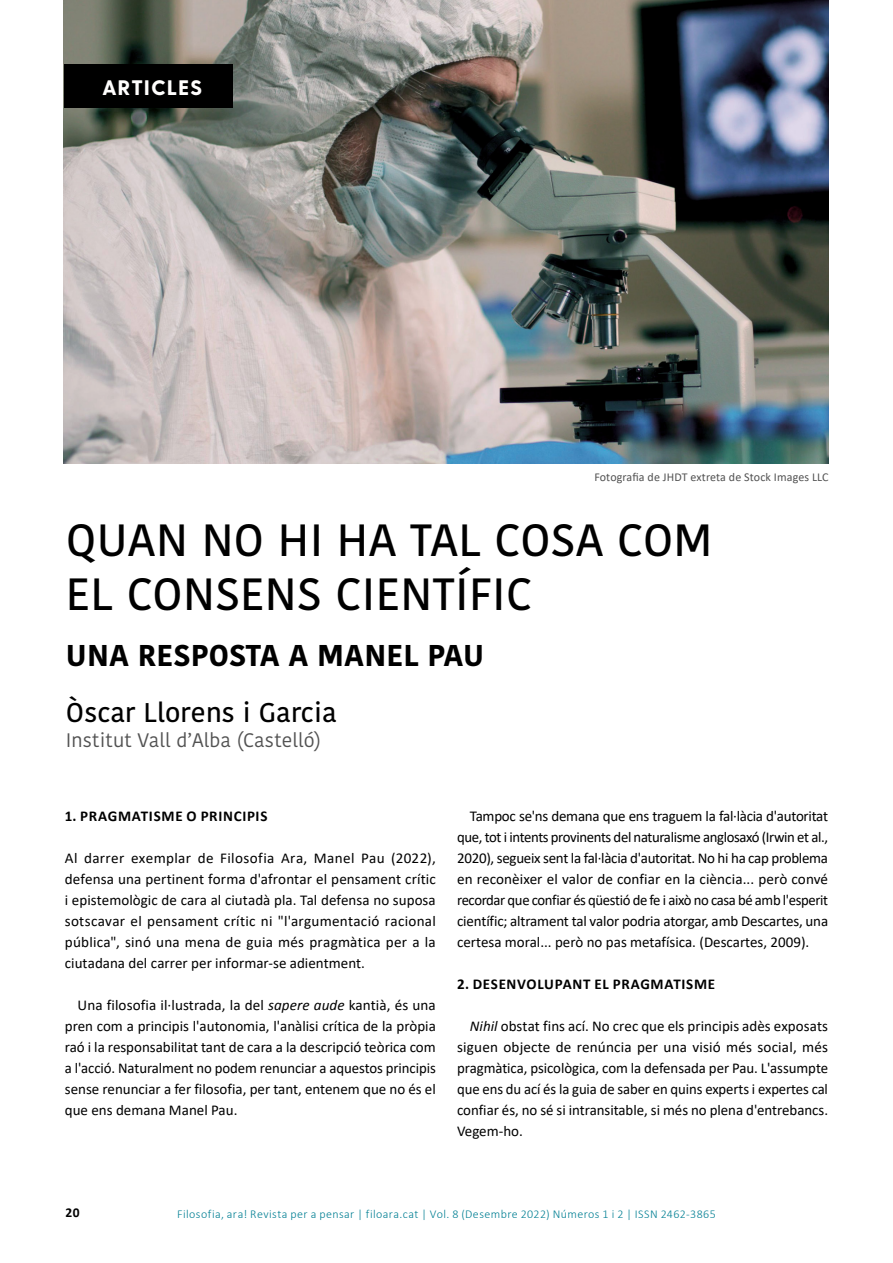
<style>
.page{position:relative;width:893px;height:1263px;background:#fff}
.page>*{position:absolute;margin:0;border:0;box-sizing:border-box;transform-origin:0 0}
.t1{font:500 45px "Kohinoor Bangla";letter-spacing:.01em;color:#000}
.t2{font:700 30px "Kohinoor Bangla";letter-spacing:.005em;color:#000}
.t3{font:500 27px "Kohinoor Bangla";letter-spacing:.005em;color:#000}
.t4{font:800 21px "Greycliff CF";letter-spacing:.035em;color:#fffefd}
.t5{font:19.5px "Kohinoor Bangla";letter-spacing:.005em;color:#525252}
.t6{font:15px/21px "Calibri";color:#000;text-align:justify}
.t7{font:700 15px "Calibri";letter-spacing:.045em;color:#000}
.t8{font:700 13.5px "Calibri";color:#000}
.t9{font:300 12px "Calibri";letter-spacing:.035em;color:#007f93}
.t10{font:12px "Calibri";letter-spacing:.01em;color:#525252}
.s1{font-style:italic}
</style>
<div class="page">
<img style="left:64px;top:0;width:764px;height:464px">
<div style="left:64px;top:65px;width:169px;height:43px;background:#000"></div>
<p class="t4" style="left:102px;top:75px;width:102px">ARTICLES</p>
<p class="t10" style="left:594px;top:469px;width:236px">Fotografia de JHDT extreta de Stock Images LLC</p>
<p class="t1" style="left:66px;top:504px;width:648px">QUAN NO HI HA TAL COSA COM</p>
<p class="t1" style="left:66px;top:558px;width:468px">EL CONSENS CIENTÍFIC</p>
<p class="t2" style="left:66px;top:629px;width:420px">UNA RESPOSTA A MANEL PAU</p>
<p class="t3" style="left:66px;top:691px;width:272px">Òscar Llorens i Garcia</p>
<p class="t5" style="left:66px;top:725px;width:257px">Institut Vall d’Alba (Castelló)</p>
<p class="t7" style="left:65px;top:805px;width:204px">1. PRAGMATISME O PRINCIPIS</p>
<p class="t6" style="left:65px;top:847px;width:373px">Al darrer exemplar de Filosofia Ara, Manel Pau (2022), defensa una pertinent forma d'afrontar el pensament crític i epistemològic de cara al ciutadà pla. Tal defensa no suposa sotscavar el pensament crític ni "l'argumentació racional pública", sinó una mena de guia més pragmàtica per a la ciutadana del carrer per informar-se adientment.</p>
<p class="t6" style="left:65px;top:994px;width:373px;text-indent:13px">Una filosofia il·lustrada, la del <span class="s1">sapere aude</span> kantià, és una pren com a principis l'autonomia, l'anàlisi crítica de la pròpia raó i la responsabilitat tant de cara a la descripció teòrica com a l'acció. Naturalment no podem renunciar a aquestos principis sense renunciar a fer filosofia, per tant, entenem que no és el que ens demana Manel Pau.</p>
<p class="t6" style="left:457px;top:805px;width:373px;text-indent:13px">Tampoc se'ns demana que ens traguem la fal·làcia d'autoritat que, tot i intents provinents del naturalisme anglosaxó (Irwin et al., 2020), segueix sent la fal·làcia d'autoritat. No hi ha cap problema en reconèixer el valor de confiar en la ciència... però convé recordar que confiar és qüestió de fe i això no casa bé amb l'esperit científic; altrament tal valor podria atorgar, amb Descartes, una certesa moral... però no pas metafísica. (Descartes, 2009).</p>
<p class="t7" style="left:457px;top:973px;width:260px">2. DESENVOLUPANT EL PRAGMATISME</p>
<p class="t6" style="left:457px;top:1015px;width:372px;text-indent:13px"><span class="s1">Nihil</span> obstat fins ací. No crec que els principis adès exposats siguen objecte de renúncia per una visió més social, més pragmàtica, psicològica, com la defensada per Pau. L'assumpte que ens du ací és la guia de saber en quins experts i expertes cal confiar és, no sé si intransitable, si més no plena d'entrebancs.<br>Vegem-ho.</p>
<p class="t8" style="left:65px;top:1203px;width:16px">20</p>
<p class="t9" style="left:177px;top:1206px;width:540px">Filosofia, ara! Revista per a pensar | filoara.cat | Vol. 8 (Desembre 2022) Números 1 i 2 | ISSN 2462-3865</p>
</div>
